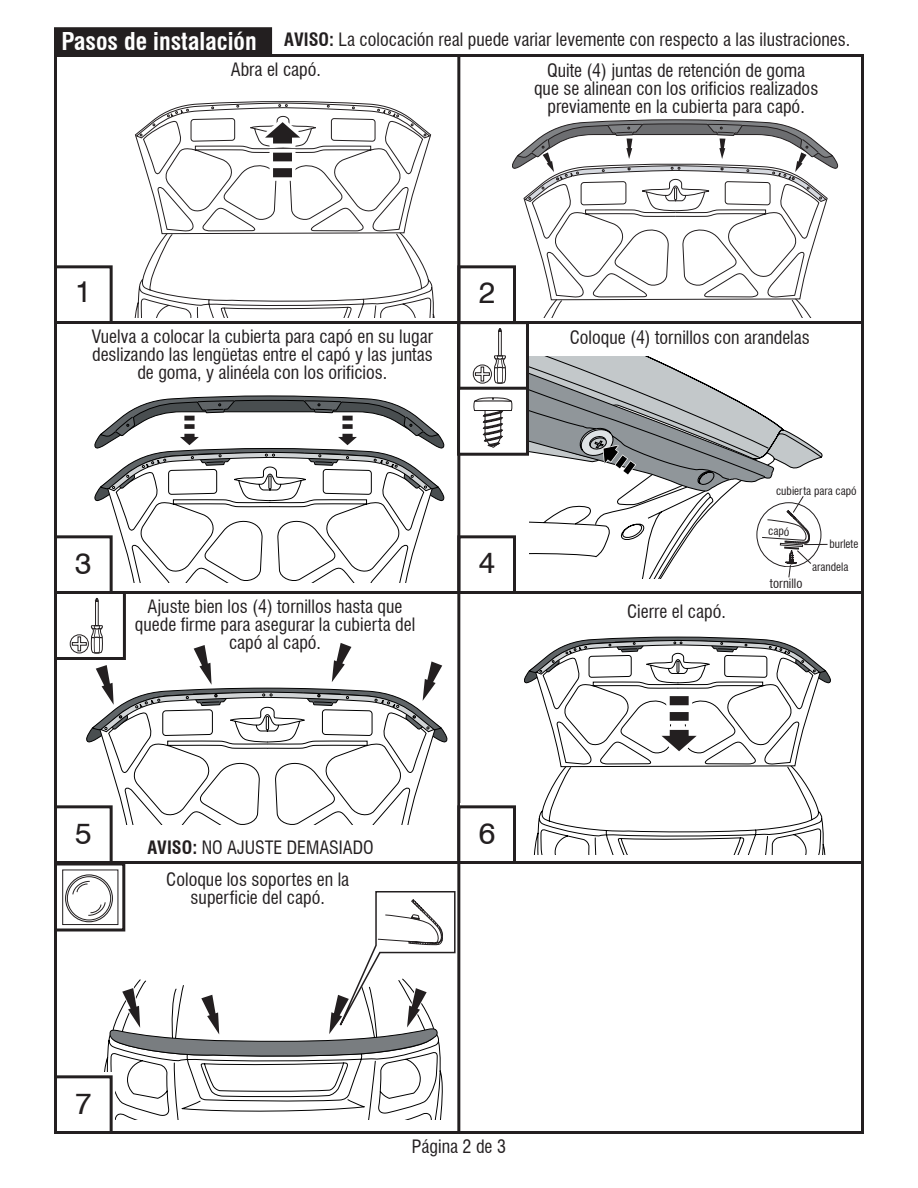
<style>
.page{position:relative;width:918px;height:1188px;background:#fff}
.page>*{position:absolute;margin:0;border:0;box-sizing:border-box;transform-origin:0 0}
.t1{font:30px "Swiss 721 BT";color:#231f20}
.t2{font:condensed 18px/18px "Swiss 721 BT";color:#231f20;text-align:center}
.t3{font:condensed 12.6px "Swiss 721 BT";color:#231f20}
.t4{font:condensed 11.4px "Swiss 721 BT";color:#231f20}
.t5{font:condensed 11.25px "Swiss 721 BT";color:#231f20}
.s1{font-weight:700;font-size:24px;color:#fff}
.s2{font-weight:700}
</style>
<div class="page">
<svg style="left:104px;top:1059px;width:339px;height:61px"></svg>
<div style="left:61px;top:1072px;width:54px;height:55px;background:#fff"></div>
<div style="left:55px;top:28px;width:216px;height:26px;background:#231f20"></div>
<div style="left:54px;top:27px;width:218px;height:28px;border:2px solid #231f20"></div>
<div style="left:54px;top:1075px;width:59px;height:59px;border:3px solid #231f20"></div>
<hr style="left:54px;top:591px;width:810px;height:3px;background:#231f20">
<hr style="left:54px;top:321px;width:810px;height:3px;background:#231f20">
<div style="left:54px;top:265px;width:59px;height:59px;border:3px solid #231f20"></div>
<div style="left:54px;top:535px;width:59px;height:59px;border:3px solid #231f20"></div>
<div style="left:457px;top:265px;width:59px;height:59px;border:3px solid #231f20"></div>
<hr style="left:457px;top:54px;width:3px;height:1080px;background:#231f20">
<hr style="left:54px;top:861px;width:810px;height:3px;background:#231f20">
<div style="left:54px;top:805px;width:59px;height:59px;border:3px solid #231f20"></div>
<div style="left:457px;top:805px;width:59px;height:59px;border:3px solid #231f20"></div>
<div style="left:457px;top:535px;width:59px;height:59px;border:3px solid #231f20"></div>
<svg style="left:134px;top:101px;width:301px;height:216px"></svg>
<svg style="left:524px;top:637px;width:307px;height:218px"></svg>
<svg style="left:529px;top:356px;width:299px;height:222px"></svg>
<div style="left:473px;top:365px;width:19px;height:18px;border:1px solid #231f20;border-radius:50%"></div>
<svg style="left:475px;top:328px;width:31px;height:55px"></svg>
<div style="left:457px;top:321px;width:72px;height:69px;border:3px solid #231f20"></div>
<div style="left:457px;top:387px;width:72px;height:69px;border:3px solid #231f20"></div>
<div style="left:65px;top:874px;width:48px;height:48px;border:1px solid #231f20;border-radius:50%"></div>
<div style="left:67px;top:876px;width:44px;height:44px;border:1px solid #231f20;border-radius:50%"></div>
<div style="left:54px;top:863px;width:71px;height:69px;border:3px solid #231f20"></div>
<svg style="left:474px;top:397px;width:38px;height:51px"></svg>
<svg style="left:512px;top:119px;width:326px;height:198px"></svg>
<svg style="left:94px;top:396px;width:350px;height:186px"></svg>
<svg style="left:99px;top:743px;width:333px;height:82px"></svg>
<div style="left:70px;top:634px;width:19px;height:19px;border:1px solid #231f20;border-radius:50%"></div>
<svg style="left:72px;top:598px;width:375px;height:145px"></svg>
<div style="left:54px;top:591px;width:72px;height:69px;border:3px solid #231f20"></div>
<svg style="left:72px;top:881px;width:384px;height:178px"></svg>
<p class="t2" style="left:62px;top:31px;width:790px"><span class="s1">Pasos de instalación</span> <span class="s2">AVISO:</span> La colocación real puede variar levemente con respecto a las ilustraciones.</p>
<p class="t2" style="left:231px;top:60px;width:92px">Abra el capó.</p>
<p class="t2" style="left:534px;top:61px;width:286px">Quite (4) juntas de retención de goma que se alinean con los orificios realizados previamente en la cubierta para capó.</p>
<h1 class="t1" style="left:75px;top:273px;width:18px">1</h1>
<h1 class="t1" style="left:479px;top:274px;width:18px">2</h1>
<p class="t2" style="left:92px;top:327px;width:343px">Vuelva a colocar la cubierta para capó en su lugar deslizando las lengüetas entre el capó y las juntas de goma, y alinéela con los orificios.</p>
<h1 class="t1" style="left:75px;top:545px;width:18px">3</h1>
<p class="t2" style="left:135px;top:597px;width:282px">Ajuste bien los (4) tornillos hasta que quede firme para asegurar la cubierta del capó al capó.</p>
<h1 class="t1" style="left:479px;top:544px;width:18px">4</h1>
<p class="t2" style="left:570px;top:328px;width:242px">Coloque (4) tornillos con arandelas</p>
<p class="t5" style="left:776px;top:484px;width:82px">cubierta para capó</p>
<p class="t2" style="left:627px;top:603px;width:100px">Cierre el capó.</p>
<p class="t4" style="left:768px;top:524px;width:23px;rotate:1deg">capó</p>
<p class="t3" style="left:770px;top:575px;width:34px">tornillo</p>
<p class="t5" style="left:829px;top:537px;width:30px">burlete</p>
<p class="t5" style="left:812px;top:560px;width:38px">arandela</p>
<h1 class="t1" style="left:75px;top:815px;width:18px">5</h1>
<h1 class="t1" style="left:479px;top:815px;width:18px">6</h1>
<p class="t2" style="left:147px;top:838px;width:228px"><span class="s2">AVISO:</span> NO AJUSTE DEMASIADO</p>
<p class="t2" style="left:166px;top:870px;width:184px">Coloque los soportes en la superficie del capó.</p>
<h1 class="t1" style="left:75px;top:1085px;width:18px">7</h1>
<p class="t2" style="left:412px;top:1138px;width:96px">Página 2 de 3</p>
</div>
